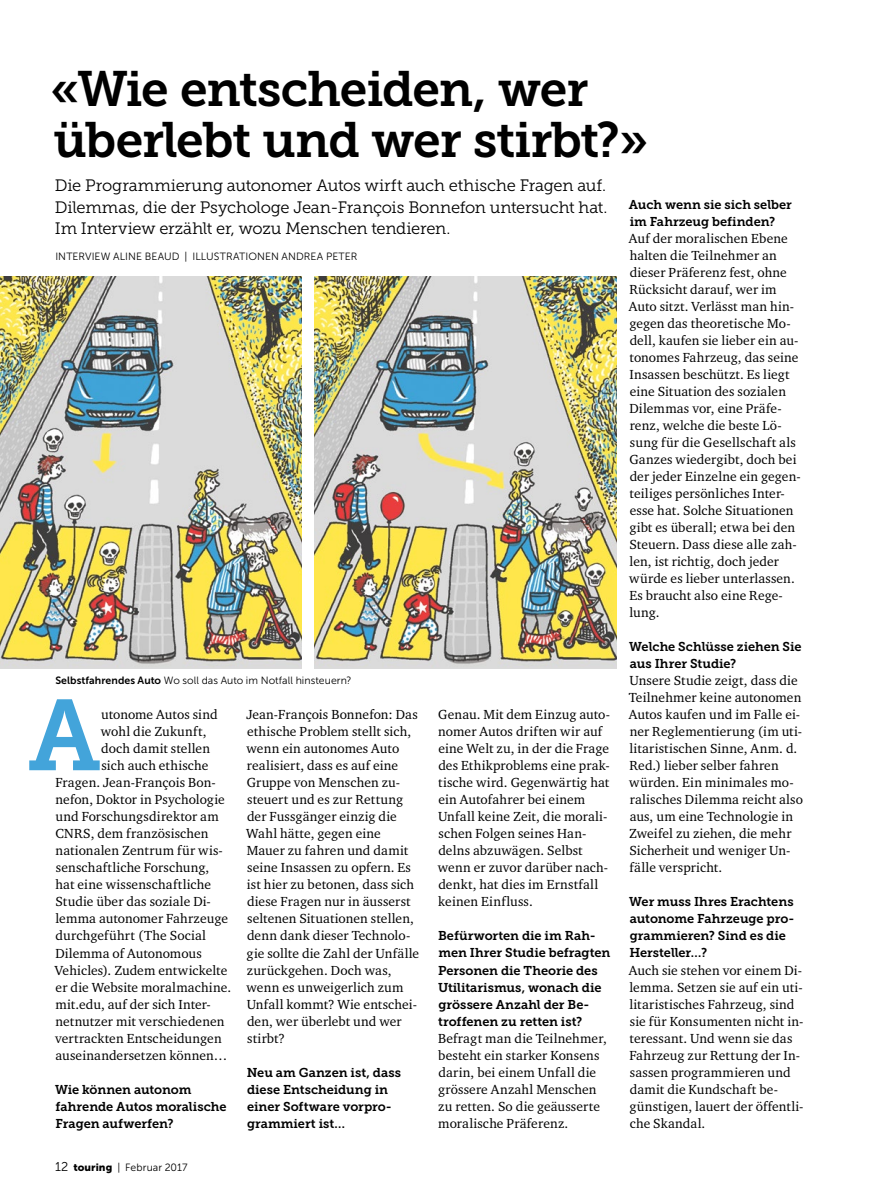
<style>
.page{position:relative;width:893px;height:1200px;background:#fff}
.page>*{position:absolute;margin:0;border:0;box-sizing:border-box;transform-origin:0 0}
.t1{font:99.9px "Museo Slab 700";color:#43a4da}
.t2{font:49.5px/51px "Museo Slab 700";letter-spacing:-.025em;color:#000}
.t3{font:16.5px/21px "Museo Slab 300";letter-spacing:-.015em;color:#000;text-align:justify}
.t4{font:13.5px/17px "Charter ITC Pro";letter-spacing:.01em;color:#000}
.t5{font:12.75px/17px "Museo Slab 700";letter-spacing:-.005em;color:#000}
.t6{font:10.5px "Museo Sans 300";letter-spacing:.005em;color:#000}
.s1{font-family:"Museo Sans 700"}
.s2{font-size:12.75px}
.s3{font-family:"Museo Sans 900"}
</style>
<div class="page">
<img style="left:0;top:276px;width:302px;height:392px">
<img style="left:315px;top:276px;width:302px;height:392px">
<h2 class="t2" style="left:51px;top:64px;width:599px">«Wie entscheiden, wer überlebt und wer stirbt?»</h2>
<p class="t3" style="left:55px;top:175px;width:554px">Die Programmierung autonomer Autos wirft auch ethische Fragen auf.<br>Dilemmas, die der Psychologe Jean-François Bonnefon untersucht hat.<br>Im Interview erzählt er, wozu Menschen tendieren.</p>
<p class="t6" style="left:55px;top:250px;width:304px">INTERVIEW ALINE BEAUD | ILLUSTRATIONEN ANDREA PETER</p>
<p class="t6" style="left:55px;top:675px;width:298px"><span class="s1">Selbstfahrendes Auto</span> Wo soll das Auto im Notfall hinsteuern?</p>
<h1 class="t1" style="left:28px;top:678px;width:74px">A</h1>
<p class="t4" style="left:101px;top:705px;width:118px">utonome Autos sind</p>
<p class="t4" style="left:101px;top:722px;width:107px">wohl die Zukunft,</p>
<p class="t4" style="left:101px;top:739px;width:110px">doch damit stellen</p>
<p class="t4" style="left:102px;top:756px;width:108px">sich auch ethische</p>
<p class="t4" style="left:55px;top:773px;width:162px">Fragen. Jean-François Bon-</p>
<p class="t4" style="left:56px;top:790px;width:171px">nefon, Doktor in Psychologie</p>
<p class="t4" style="left:55px;top:807px;width:165px">und Forschungsdirektor am</p>
<p class="t4" style="left:55px;top:824px;width:155px">CNRS, dem französischen</p>
<p class="t4" style="left:56px;top:841px;width:169px">nationalen Zentrum für wis-</p>
<p class="t4" style="left:56px;top:858px;width:155px">senschaftliche Forschung,</p>
<p class="t4" style="left:56px;top:875px;width:157px">hat eine wissenschaftliche</p>
<p class="t4" style="left:55px;top:892px;width:157px">Studie über das soziale Di-</p>
<p class="t4" style="left:55px;top:909px;width:174px">lemma autonomer Fahrzeuge</p>
<p class="t4" style="left:56px;top:926px;width:152px">durchgeführt (The Social</p>
<p class="t4" style="left:55px;top:943px;width:148px">Dilemma of Autonomous</p>
<p class="t4" style="left:55px;top:960px;width:174px">Vehicles). Zudem entwickelte</p>
<p class="t4" style="left:56px;top:977px;width:177px">er die Website moralmachine.</p>
<p class="t4" style="left:56px;top:994px;width:157px">mit.edu, auf der sich Inter-</p>
<p class="t4" style="left:56px;top:1011px;width:170px">netnutzer mit verschiedenen</p>
<p class="t4" style="left:55px;top:1028px;width:168px">vertrackten Entscheidungen</p>
<p class="t4" style="left:56px;top:1045px;width:173px">auseinandersetzen können…</p>
<p class="t5" style="left:55px;top:1080px;width:173px">Wie können autonom fahrende Autos moralische<br>Fragen aufwerfen?</p>
<p class="t6" style="left:55px;top:1161px;width:134px"><span class="s2">12</span> <span class="s3">touring</span> | Februar 2017</p>
<p class="t4" style="left:246px;top:705px;width:175px">Jean-François Bonnefon: Das ethische Problem stellt sich, wenn ein autonomes Auto realisiert, dass es auf eine<br>Gruppe von Menschen zu&shy;steuert und es zur Rettung der Fussgänger einzig die<br>Wahl hätte, gegen eine<br>Mauer zu fahren und damit seine Insassen zu opfern. Es ist hier zu betonen, dass sich diese Fragen nur in äusserst seltenen Situationen stellen, denn dank dieser Technolo&shy;gie sollte die Zahl der Unfälle zurückgehen. Doch was, wenn es unweigerlich zum<br>Unfall kommt? Wie entschei&shy;den, wer überlebt und wer stirbt?</p>
<p class="t5" style="left:247px;top:1063px;width:156px">Neu am Ganzen ist, dass diese Entscheidung in einer Software vorpro&shy;grammiert ist…</p>
<p class="t4" style="left:438px;top:705px;width:174px">Genau. Mit dem Einzug auto&shy;nomer Autos driften wir auf eine Welt zu, in der die Frage des Ethikproblems eine prak&shy;tische wird. Gegenwärtig hat ein Autofahrer bei einem<br>Unfall keine Zeit, die morali&shy;schen Folgen seines Han&shy;delns abzuwägen. Selbst wenn er zuvor darüber nach&shy;denkt, hat dies im Ernstfall keinen Einfluss.</p>
<p class="t5" style="left:438px;top:927px;width:174px">Befürworten die im Rah&shy;men Ihrer Studie befragten<br>Personen die Theorie des<br>Utilitarismus, wonach die grössere Anzahl der Be&shy;troffenen zu retten ist?</p>
<p class="t4" style="left:438px;top:1028px;width:170px">Befragt man die Teilnehmer, besteht ein starker Konsens darin, bei einem Unfall die grössere Anzahl Menschen zu retten. So die geäusserte moralische Präferenz.</p>
<p class="t5" style="left:629px;top:196px;width:165px">Auch wenn sie sich selber im Fahrzeug befinden?</p>
<p class="t4" style="left:629px;top:229px;width:173px">Auf der moralischen Ebene halten die Teilnehmer an dieser Präferenz fest, ohne<br>Rücksicht darauf, wer im<br>Auto sitzt. Verlässt man hin&shy;gegen das theoretische Mo&shy;dell, kaufen sie lieber ein au&shy;tonomes Fahrzeug, das seine<br>Insassen beschützt. Es liegt eine Situation des sozialen<br>Dilemmas vor, eine Präfe&shy;renz, welche die beste Lö&shy;sung für die Gesellschaft als<br>Ganzes wiedergibt, doch bei der jeder Einzelne ein gegen&shy;teiliges persönliches Inter&shy;esse hat. Solche Situationen gibt es überall; etwa bei den<br>Steuern. Dass diese alle zah&shy;len, ist richtig, doch jeder würde es lieber unterlassen.<br>Es braucht also eine Rege&shy;lung.</p>
<p class="t5" style="left:629px;top:638px;width:174px">Welche Schlüsse ziehen Sie aus Ihrer Studie?</p>
<p class="t4" style="left:629px;top:671px;width:176px">Unsere Studie zeigt, dass die<br>Teilnehmer keine autonomen<br>Autos kaufen und im Falle ei&shy;ner Reglementierung (im uti&shy;litaristischen Sinne, Anm. d.<br>Red.) lieber selber fahren würden. Ein minimales mo&shy;ralisches Dilemma reicht also aus, um eine Technologie in<br>Zweifel zu ziehen, die mehr<br>Sicherheit und weniger Un&shy;fälle verspricht.</p>
<p class="t5" style="left:629px;top:893px;width:167px">Wer muss Ihres Erachtens autonome Fahrzeuge pro&shy;grammieren? Sind es die<br>Hersteller…?</p>
<p class="t4" style="left:629px;top:960px;width:176px">Auch sie stehen vor einem Di&shy;lemma. Setzen sie auf ein uti&shy;litaristisches Fahrzeug, sind sie für Konsumenten nicht in&shy;teressant. Und wenn sie das<br>Fahrzeug zur Rettung der In&shy;sassen programmieren und damit die Kundschaft be&shy;günstigen, lauert der öffentli&shy;che Skandal.</p>
</div>
